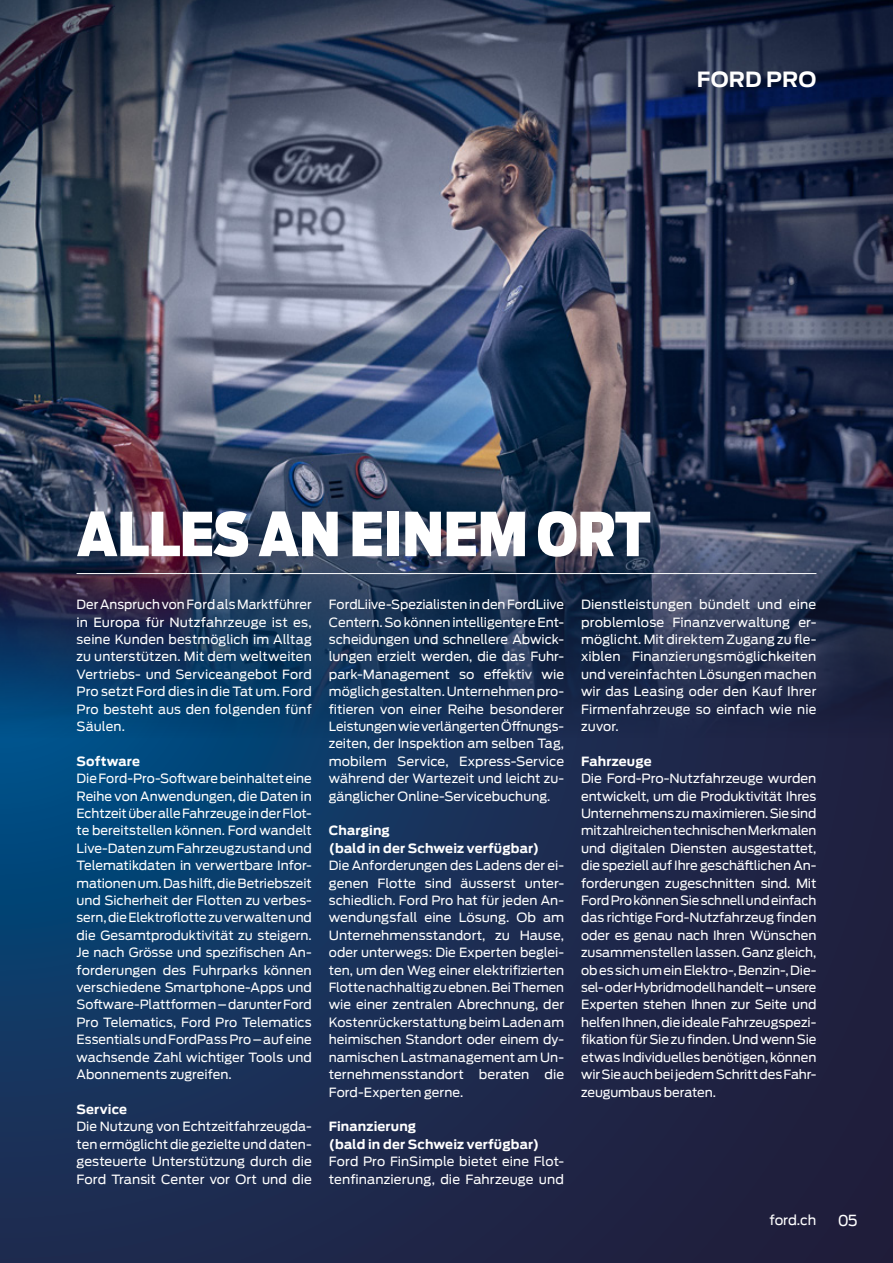
<style>
.page{position:relative;width:893px;height:1263px;background:#fff}
.page>*{position:absolute;margin:0;border:0;box-sizing:border-box;transform-origin:0 0}
.t1{font:900 60px "Ford Antenna Cond";letter-spacing:-.01em;color:#fff}
.t2{font:700 21px "Ford Antenna";color:#fff}
.t3{font:15px "Ford Antenna";color:#fff}
.t4{font:13.5px "Ford Antenna";letter-spacing:-.005em;color:#fff}
.t5{font:12.75px/17.4px "Ford Antenna";color:#fff;text-align:justify}
.t6{font:700 12.75px/17.4px "Ford Antenna";letter-spacing:.01em;color:#fff}
</style>
<div class="page">
<svg style="left:0;top:738px;width:893px;height:525px;background:#192d53"></svg>
<img style="left:0;top:0;width:893px;height:738px">
<hr style="left:77px;top:573px;width:739px;height:1px;background:#fff">
<h2 class="t2" style="left:697px;top:61px;width:121px">FORD PRO</h2>
<h1 class="t1" style="left:77px;top:478px;width:576px">ALLES AN EINEM ORT</h1>
<p class="t5" style="left:77px;top:594px;width:237px">Der Anspruch von Ford als Marktführer in Europa für Nutzfahrzeuge ist es, seine Kunden bestmöglich im Alltag zu unterstützen. Mit dem weltweiten Vertriebs- und Serviceangebot Ford Pro setzt Ford dies in die Tat um. Ford Pro besteht aus den folgenden fünf Säulen.</p>
<p class="t6" style="left:77px;top:751px;width:65px">Software</p>
<p class="t5" style="left:77px;top:768px;width:237px">Die Ford-Pro-Software beinhaltet eine Reihe von Anwendungen, die Daten in Echtzeit über alle Fahrzeuge in der Flot&shy;te bereitstellen können. Ford wandelt Live-Daten zum Fahrzeugzustand und Telematikdaten in verwertbare Infor&shy;mationen um. Das hilft, die Betriebszeit und Sicherheit der Flotten zu verbes&shy;sern, die Elektroflotte zu verwalten und die Gesamtproduktivität zu steigern.<br>Je nach Grösse und spezifischen An&shy;forderungen des Fuhrparks können verschiedene Smartphone-Apps und Software-Plattformen – darunter Ford Pro Telematics, Ford Pro Telematics Essentials und FordPass Pro – auf eine wachsende Zahl wichtiger Tools und Abonnements zugreifen.</p>
<p class="t6" style="left:77px;top:1099px;width:52px">Service</p>
<p class="t5" style="left:77px;top:1116px;width:237px">Die Nutzung von Echtzeitfahrzeugda&shy;ten ermöglicht die gezielte und daten&shy;gesteuerte Unterstützung durch die Ford Transit Center vor Ort und die</p>
<p class="t5" style="left:329px;top:594px;width:237px">FordLiive-Spezialisten in den FordLiive Centern. So können intelligentere Ent&shy;scheidungen und schnellere Abwick&shy;lungen erzielt werden, die das Fuhr&shy;park-Management so effektiv wie möglich gestalten. Unternehmen pro&shy;fitieren von einer Reihe besonderer Leistungen wie verlängerten Öffnungs&shy;zeiten, der Inspektion am selben Tag, mobilem Service, Express-Service während der Wartezeit und leicht zu&shy;gänglicher Online-Servicebuchung.</p>
<p class="t6" style="left:329px;top:821px;width:212px">Charging<br>(bald in der Schweiz verfügbar)</p>
<p class="t5" style="left:329px;top:855px;width:237px">Die Anforderungen des Ladens der ei&shy;genen Flotte sind äusserst unter&shy;schiedlich. Ford Pro hat für jeden An&shy;wendungsfall eine Lösung. Ob am Unternehmensstandort, zu Hause, oder unterwegs: Die Experten beglei&shy;ten, um den Weg einer elektrifizierten Flotte nachhaltig zu ebnen. Bei Themen wie einer zentralen Abrechnung, der Kostenrückerstattung beim Laden am heimischen Standort oder einem dy&shy;namischen Lastmanagement am Un&shy;ternehmensstandort beraten die Ford-Experten gerne.</p>
<p class="t6" style="left:329px;top:1116px;width:212px">Finanzierung<br>(bald in der Schweiz verfügbar)</p>
<p class="t5" style="left:329px;top:1151px;width:237px">Ford Pro FinSimple bietet eine Flot&shy;tenfinanzierung, die Fahrzeuge und</p>
<p class="t5" style="left:581px;top:594px;width:237px">Dienstleistungen bündelt und eine problemlose Finanzverwaltung er&shy;möglicht. Mit direktem Zugang zu fle&shy;xiblen Finanzierungsmöglichkeiten und vereinfachten Lösungen machen wir das Leasing oder den Kauf Ihrer Firmenfahrzeuge so einfach wie nie zuvor.</p>
<p class="t6" style="left:581px;top:751px;width:72px">Fahrzeuge</p>
<p class="t5" style="left:581px;top:768px;width:237px">Die Ford-Pro-Nutzfahrzeuge wurden entwickelt, um die Produktivität Ihres Unternehmens zu maximieren. Sie sind mit zahlreichen technischen Merkmalen und digitalen Diensten ausgestattet, die speziell auf Ihre geschäftlichen An&shy;forderungen zugeschnitten sind. Mit Ford Pro können Sie schnell und einfach das richtige Ford-Nutzfahrzeug finden oder es genau nach Ihren Wünschen zusammenstellen lassen. Ganz gleich, ob es sich um ein Elektro-, Benzin-, Die&shy;sel- oder Hybridmodell handelt – unsere Experten stehen Ihnen zur Seite und helfen Ihnen, die ideale Fahrzeugspezi&shy;fikation für Sie zu finden. Und wenn Sie etwas Individuelles benötigen, können wir Sie auch bei jedem Schritt des Fahr&shy;zeugumbaus beraten.</p>
<p class="t4" style="left:769px;top:1208px;width:49px">ford.ch</p>
<p class="t3" style="left:838px;top:1208px;width:21px">05</p>
</div>
